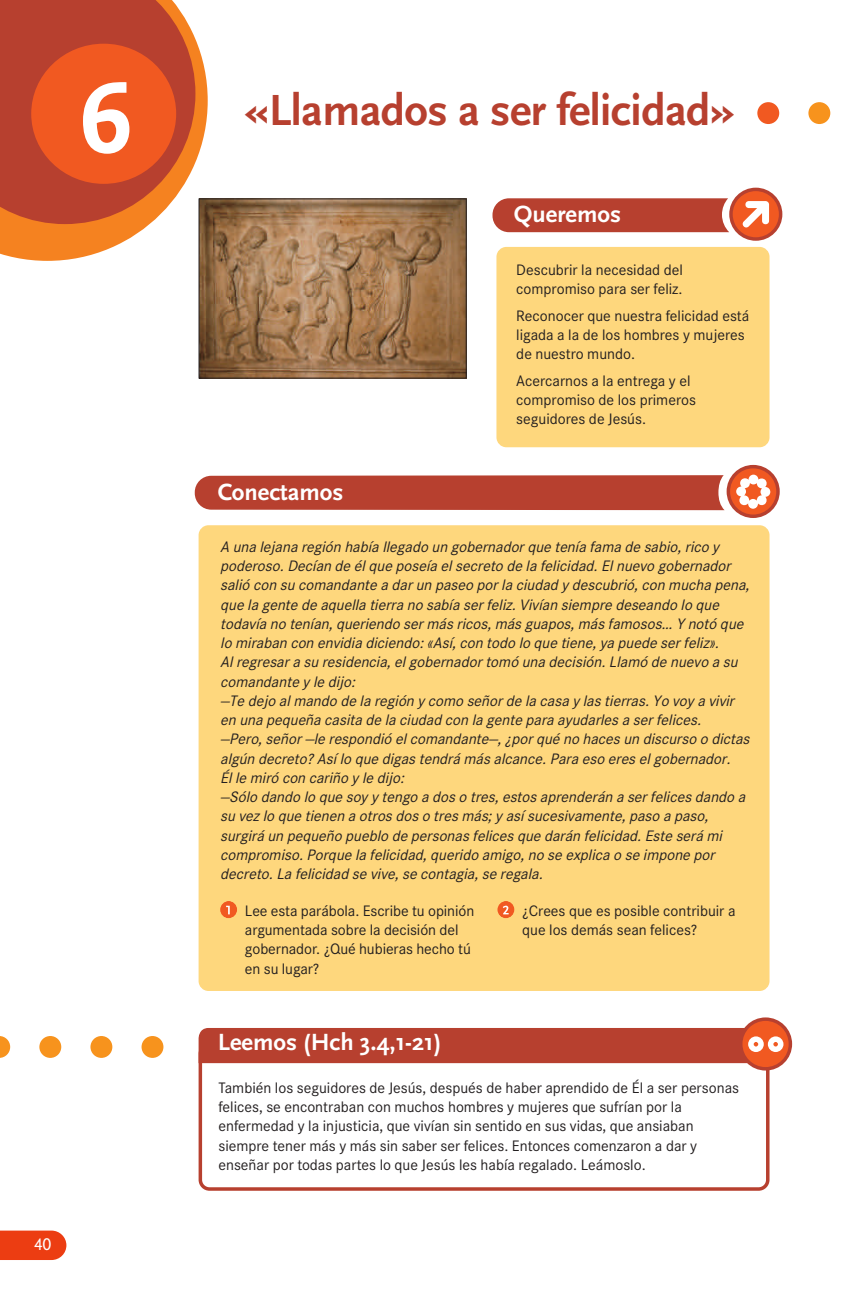
<style>
.page{position:relative;width:844px;height:1290px;background:#fff}
.page>*{position:absolute;margin:0;border:0;box-sizing:border-box;transform-origin:0 0}
.t1{font:700 105px "Scala Sans Figures";color:#fff}
.t2{font:700 45.5px "Scala Sans";letter-spacing:-.01em;color:#b7402f}
.t3{font:700 24.5px "Scala Sans";color:#fff}
.t4{font:17.5px "Scala Sans Caps";color:#fff}
.t5{font:italic 15.75px/19.2px "Corporate S";color:#231f20}
.t6{font:15.75px/19.2px "Corporate S";color:#231f20}
</style>
<div class="page">
<svg style="left:0;top:1230px;width:66px;height:30px;background:#ed4920"></svg>
<svg style="left:0;top:38px;width:208px;height:223px;fill:#f58220"></svg>
<svg style="left:0;top:0;width:195px;height:224px;background:#c25238"></svg>
<div style="left:31px;top:44px;width:145px;height:140px;background:#f15921;border-radius:50%"></div>
<div style="left:757px;top:102px;width:22px;height:22px;background:#f15921;border-radius:50%"></div>
<div style="left:808px;top:102px;width:22px;height:22px;background:#f7931d;border-radius:50%"></div>
<div style="left:496px;top:247px;width:273px;height:200px;background:#fed77d;border-radius:10px"></div>
<svg style="left:729px;top:188px;width:53px;height:53px"></svg>
<div style="left:732px;top:191px;width:46px;height:46px;background:#f15921;border-radius:50%"></div>
<div style="left:492px;top:198px;width:237px;height:34px;background:#b7402f"></div>
<svg style="left:742px;top:201px;width:26px;height:27px"></svg>
<svg style="left:198px;top:1063px;width:571px;height:128px"></svg>
<svg style="left:0;top:1036px;width:10px;height:22px"></svg>
<div style="left:39px;top:1036px;width:22px;height:22px;background:#f7931d;border-radius:50%"></div>
<div style="left:90px;top:1036px;width:22px;height:22px;background:#f7931d;border-radius:50%"></div>
<div style="left:141px;top:1036px;width:22px;height:22px;background:#f7931d;border-radius:50%"></div>
<svg style="left:738px;top:1017px;width:53px;height:53px"></svg>
<div style="left:742px;top:1021px;width:46px;height:46px;background:#f15921;border-radius:50%"></div>
<div style="left:767px;top:1036px;width:16px;height:16px;background:#fff;border-radius:50%"></div>
<div style="left:198px;top:1028px;width:579px;height:35px;background:#b7402f"></div>
<div style="left:198px;top:525px;width:571px;height:466px;background:#fed77d;border-radius:10px"></div>
<svg style="left:726px;top:465px;width:53px;height:53px"></svg>
<div style="left:729px;top:468px;width:47px;height:46px;background:#f15921;border-radius:50%"></div>
<div style="left:195px;top:475px;width:529px;height:35px;background:#b7402f"></div>
<svg style="left:736px;top:475px;width:34px;height:34px"></svg>
<div style="left:497px;top:901px;width:17px;height:17px;background:#f15921;border-radius:50%"></div>
<svg style="left:503px;top:906px;width:5px;height:8px"></svg>
<div style="left:220px;top:901px;width:17px;height:17px;background:#f15921;border-radius:50%"></div>
<svg style="left:226px;top:906px;width:4px;height:8px"></svg>
<img style="left:200px;top:200px;width:264px;height:177px">
<div style="left:198px;top:198px;width:268px;height:181px;border:1px solid #231f20"></div>
<p class="t1" style="left:79px;top:55px;width:54px">6</p>
<p class="t4" style="left:34px;top:1234px;width:19px">40</p>
<p class="t2" style="left:244px;top:82px;width:493px">«Llamados a ser felicidad»</p>
<p class="t3" style="left:217px;top:477px;width:127px">Conectamos</p>
<p class="t3" style="left:513px;top:199px;width:109px">Queremos</p>
<p class="t6" style="left:516px;top:260px;width:168px">Descubrir la necesidad del compromiso para ser feliz.</p>
<p class="t6" style="left:516px;top:306px;width:234px">Reconocer que nuestra felicidad está ligada a la de los hombres y mujeres de nuestro mundo.</p>
<p class="t6" style="left:516px;top:371px;width:181px">Acercarnos a la entrega y el compromiso de los primeros seguidores de Jesús.</p>
<p class="t5" style="left:220px;top:537px;width:533px">A una lejana región había llegado un gobernador que tenía fama de sabio, rico y poderoso. Decían de él que poseía el secreto de la felicidad. El nuevo gobernador salió con su comandante a dar un paseo por la ciudad y descubrió, con mucha pena, que la gente de aquella tierra no sabía ser feliz. Vivían siempre deseando lo que todavía no tenían, queriendo ser más ricos, más guapos, más famosos… Y notó que lo miraban con envidia diciendo: «Así, con todo lo que tiene, ya puede ser feliz».<br>Al regresar a su residencia, el gobernador tomó una decisión. Llamó de nuevo a su comandante y le dijo:<br>—Te dejo al mando de la región y como señor de la casa y las tierras. Yo voy a vivir en una pequeña casita de la ciudad con la gente para ayudarles a ser felices.<br>—Pero, señor —le respondió el comandante—, ¿por qué no haces un discurso o dictas algún decreto? Así lo que digas tendrá más alcance. Para eso eres el gobernador.<br>Él le miró con cariño y le dijo:<br>—Sólo dando lo que soy y tengo a dos o tres, estos aprenderán a ser felices dando a su vez lo que tienen a otros dos o tres más; y así sucesivamente, paso a paso, surgirá un pequeño pueblo de personas felices que darán felicidad. Este será mi compromiso. Porque la felicidad, querido amigo, no se explica o se impone por decreto. La felicidad se vive, se contagia, se regala.</p>
<p class="t6" style="left:245px;top:901px;width:231px">Lee esta parábola. Escribe tu opinión argumentada sobre la decisión del gobernador. ¿Qué hubieras hecho tú en su lugar?</p>
<p class="t6" style="left:522px;top:901px;width:215px">¿Crees que es posible contribuir a que los demás sean felices?</p>
<p class="t3" style="left:218px;top:1027px;width:225px">Leemos (Hch 3.4,1-21)</p>
<p class="t6" style="left:218px;top:1078px;width:522px">También los seguidores de Jesús, después de haber aprendido de Él a ser personas felices, se encontraban con muchos hombres y mujeres que sufrían por la enfermedad y la injusticia, que vivían sin sentido en sus vidas, que ansiaban siempre tener más y más sin saber ser felices. Entonces comenzaron a dar y enseñar por todas partes lo que Jesús les había regalado. Leámoslo.</p>
</div>
